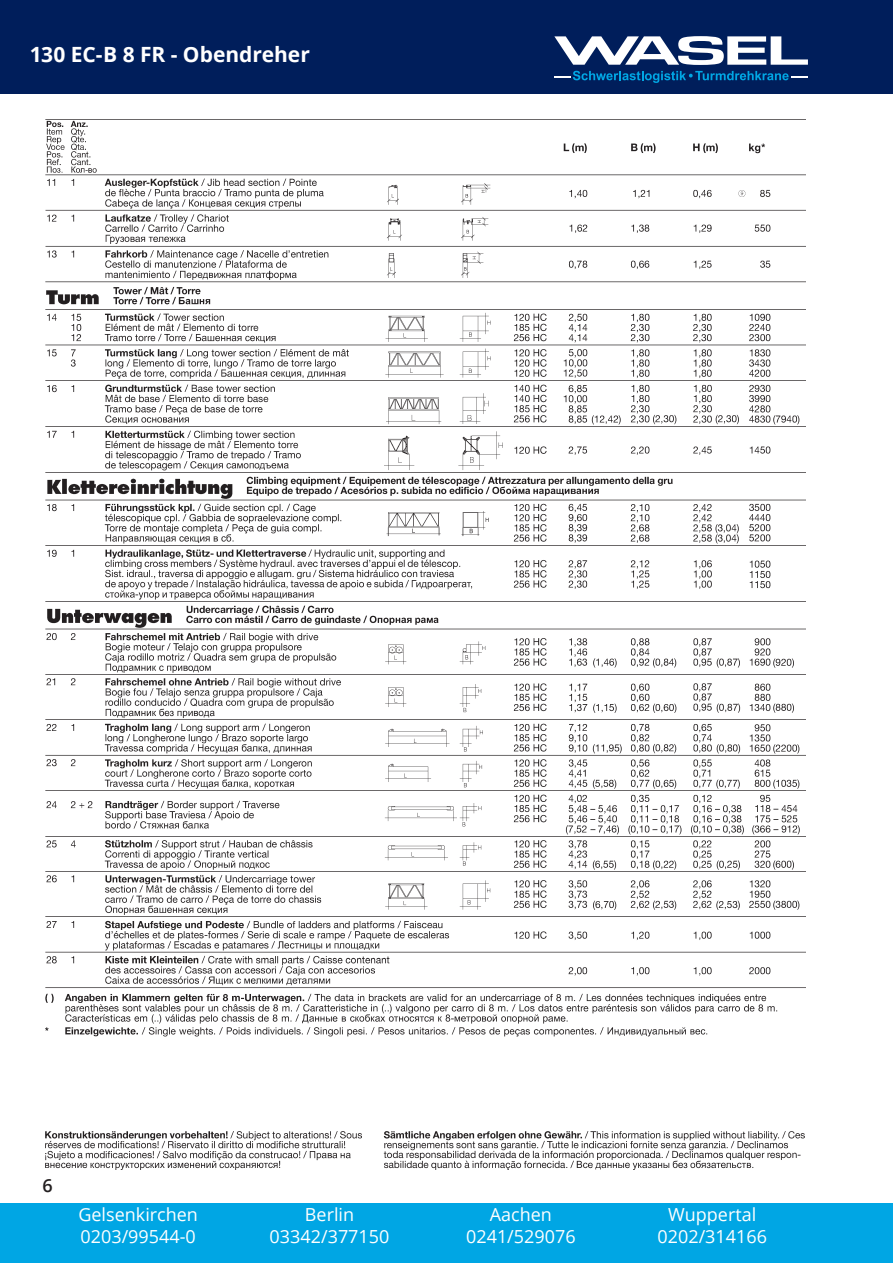
<style>
.page{position:relative;width:893px;height:1263px;background:#fff}
.page>*{position:absolute;margin:0;border:0;box-sizing:border-box;transform-origin:0 0}
.t1{font:700 21px "Open Sans";color:#fff}
.t2{font:18px/21.6px "Open Sans";color:#fff;text-align:center}
.t3{font:600 18px "Open Sans";color:#231f20}
</style>
<div class="page">
<div style="left:0;top:1203px;width:893px;height:60px;background:#00a6e4"></div>
<div style="left:0;top:0;width:893px;height:94px;background:#001e5b"></div>
<svg style="left:554px;top:36px;width:254px;height:29px"></svg>
<svg style="left:554px;top:71px;width:254px;height:12px"></svg>
<img style="left:45px;top:119px;width:760px;height:1050px">
<p class="t1" style="left:30px;top:40px;width:282px">130 EC-B 8 FR - Obendreher</p>
<p class="t3" style="left:43px;top:1173px;width:12px">6</p>
<p class="t2" style="left:78px;top:1204px;width:121px;text-align:left">Gelsenkirchen<br>0203/99544-0</p>
<p class="t2" style="left:270px;top:1204px;width:121px">Berlin<br>03342/377150</p>
<p class="t2" style="left:466px;top:1204px;width:111px">Aachen<br>0241/529076</p>
<p class="t2" style="left:657px;top:1204px;width:111px">Wuppertal<br>0202/314166</p>
</div>
